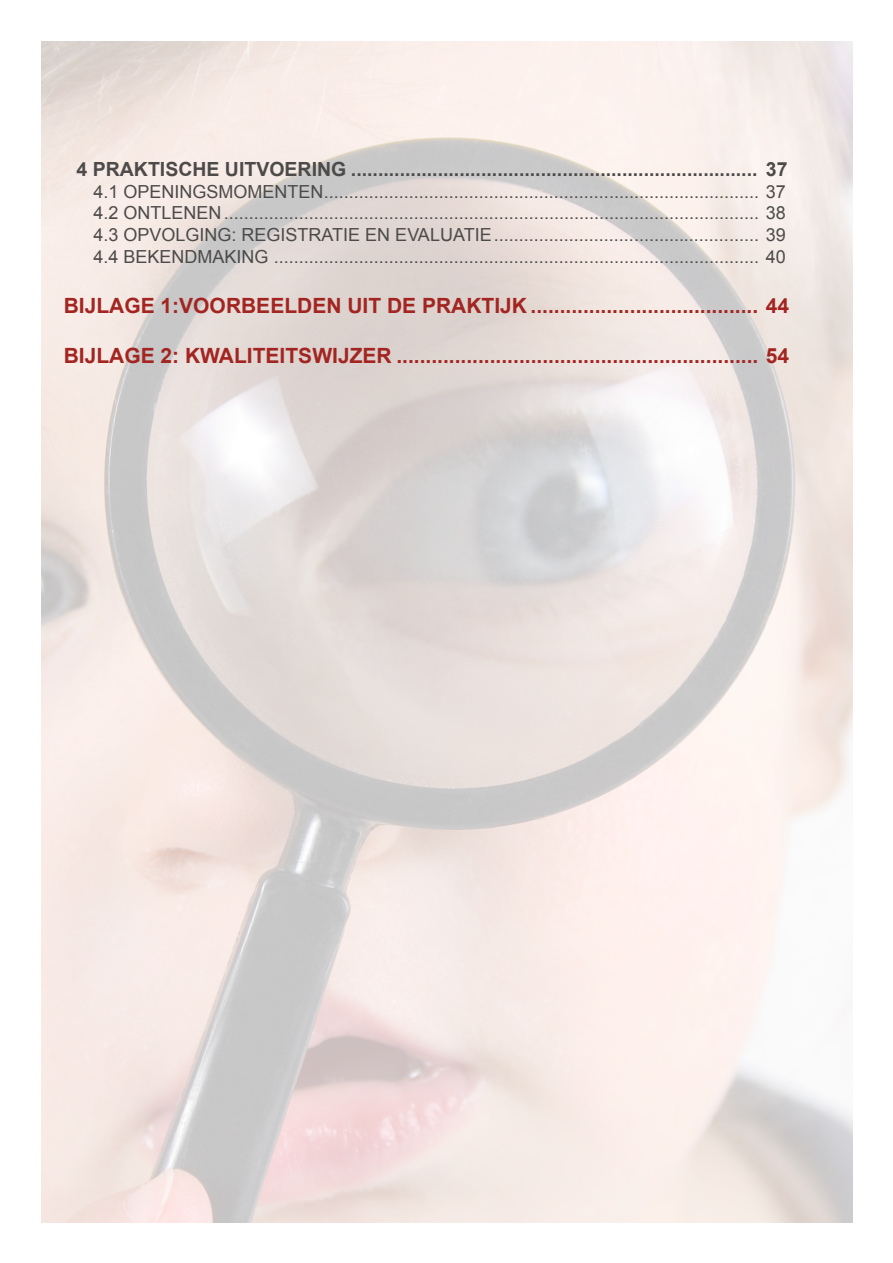
<style>
.page{position:relative;width:893px;height:1263px;background:#fff}
.page>*{position:absolute;margin:0;border:0;box-sizing:border-box;transform-origin:0 0}
._1_titel_inh_rood{font:700 21px "Arial";color:#a32521}
._1_titel_inh{font:700 19.5px "Arial";color:#4c4b4a}
._3_titel{font:18px "Arial";color:#4c4b4a}
</style>
<div class="page">
<img style="left:42px;top:42px;width:810px;height:1180px">
<p class="_1_titel_inh" style="left:77px;top:156px;width:712px">4 PRAKTISCHE UITVOERING ........................................................................... 37</p>
<p class="_3_titel" style="left:94px;top:180px;width:694px">4.1 OPENINGSMOMENTEN....................................................................................... 37</p>
<p class="_3_titel" style="left:94px;top:201px;width:694px">4.2 ONTLENEN........................................................................................................... 38</p>
<p class="_3_titel" style="left:94px;top:223px;width:694px">4.3 OPVOLGING: REGISTRATIE EN EVALUATIE..................................................... 39</p>
<p class="_3_titel" style="left:94px;top:244px;width:694px">4.4 BEKENDMAKING ................................................................................................. 40</p>
<p class="_1_titel_inh_rood" style="left:64px;top:292px;width:727px">BIJLAGE 1:VOORBEELDEN UIT DE PRAKTIJK ....................................... 44</p>
<p class="_1_titel_inh_rood" style="left:64px;top:342px;width:727px">BIJLAGE 2: KWALITEITSWIJZER .............................................................. 54</p>
</div>
